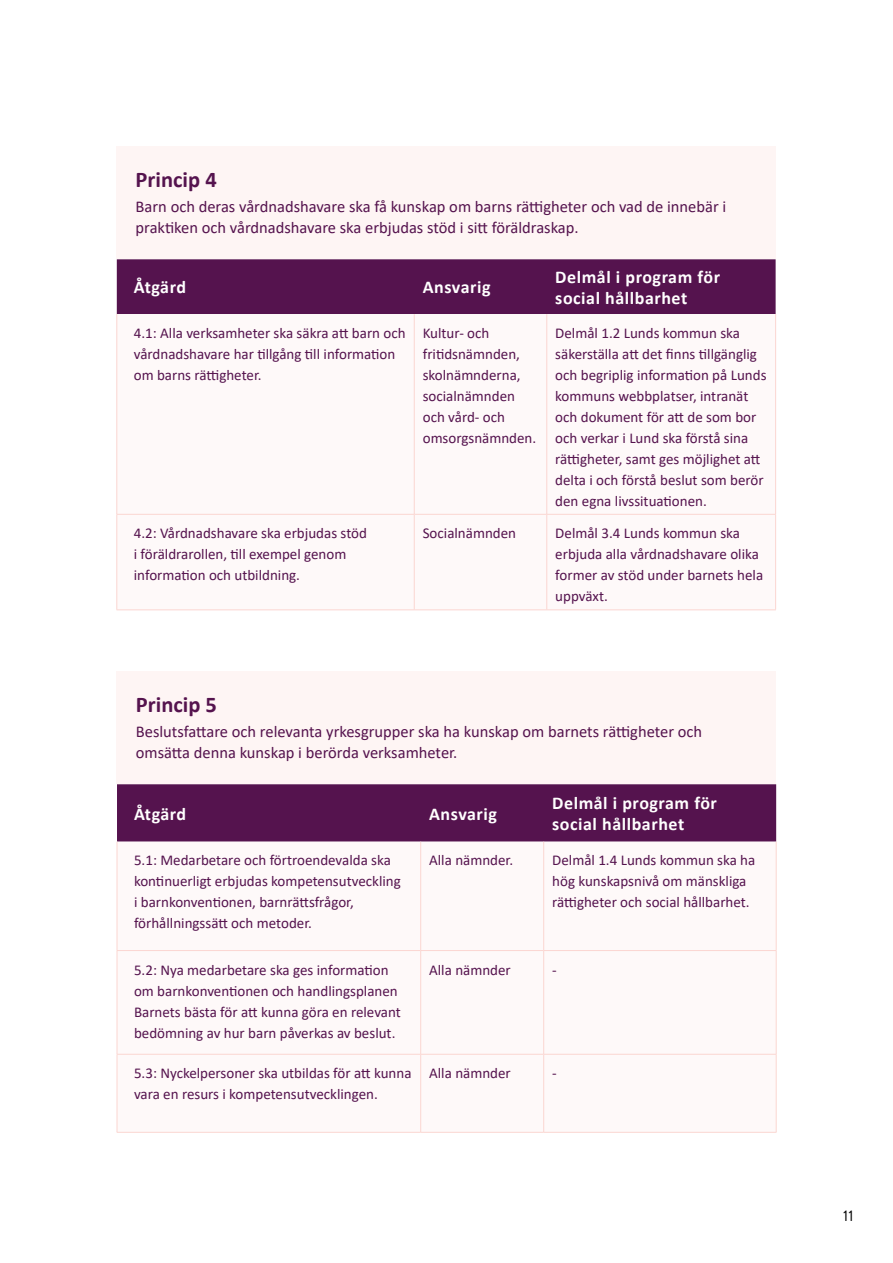
<style>
.page{position:relative;width:893px;height:1263px;background:#fff}
.page>*{position:absolute;margin:0;border:0;box-sizing:border-box;transform-origin:0 0}
.t1{font:700 22.5px "Calibri";color:#55134e}
.t2{font:700 18px/21px "Calibri";letter-spacing:.03em;color:#fff}
.t3{font:16.5px/21px "Calibri";color:#55134e}
.t4{font:15px/21px "Calibri";color:#55134e}
.t5{font:15px "Brandon Text";color:#000}
</style>
<div class="page">
<div style="left:117px;top:146px;width:659px;height:113px;background:#fef5f4"></div>
<div style="left:117px;top:259px;width:659px;height:55px;background:#55134e"></div>
<svg style="left:117px;top:314px;width:658px;height:295px"></svg>
<hr style="left:116px;top:314px;width:1px;height:200px;background:#fbd6d1">
<hr style="left:414px;top:314px;width:1px;height:200px;background:#fbd6d1">
<hr style="left:546px;top:314px;width:1px;height:200px;background:#fbd6d1">
<hr style="left:775px;top:314px;width:1px;height:200px;background:#fbd6d1">
<hr style="left:116px;top:514px;width:298px;height:1px;background:#fbd6d1">
<hr style="left:116px;top:515px;width:1px;height:94px;background:#fbd6d1">
<hr style="left:414px;top:514px;width:133px;height:1px;background:#fbd6d1">
<hr style="left:414px;top:515px;width:1px;height:94px;background:#fbd6d1">
<hr style="left:547px;top:514px;width:229px;height:1px;background:#fbd6d1">
<hr style="left:546px;top:515px;width:1px;height:94px;background:#fbd6d1">
<hr style="left:775px;top:515px;width:1px;height:94px;background:#fbd6d1">
<hr style="left:116px;top:609px;width:298px;height:1px;background:#fbd6d1">
<hr style="left:414px;top:609px;width:133px;height:1px;background:#fbd6d1">
<hr style="left:547px;top:609px;width:229px;height:1px;background:#fbd6d1">
<div style="left:117px;top:671px;width:659px;height:113px;background:#fef5f4"></div>
<div style="left:117px;top:784px;width:659px;height:58px;background:#55134e"></div>
<svg style="left:118px;top:842px;width:658px;height:290px"></svg>
<hr style="left:117px;top:842px;width:1px;height:108px;background:#fbd6d1">
<hr style="left:420px;top:842px;width:1px;height:108px;background:#fbd6d1">
<hr style="left:543px;top:842px;width:1px;height:108px;background:#fbd6d1">
<hr style="left:776px;top:842px;width:1px;height:108px;background:#fbd6d1">
<hr style="left:117px;top:950px;width:304px;height:1px;background:#fbd6d1">
<hr style="left:117px;top:951px;width:1px;height:103px;background:#fbd6d1">
<hr style="left:421px;top:950px;width:123px;height:1px;background:#fbd6d1">
<hr style="left:420px;top:951px;width:1px;height:103px;background:#fbd6d1">
<hr style="left:544px;top:950px;width:232px;height:1px;background:#fbd6d1">
<hr style="left:543px;top:951px;width:1px;height:103px;background:#fbd6d1">
<hr style="left:776px;top:951px;width:1px;height:103px;background:#fbd6d1">
<hr style="left:117px;top:1054px;width:304px;height:1px;background:#fbd6d1">
<hr style="left:117px;top:1054px;width:1px;height:78px;background:#fbd6d1">
<hr style="left:421px;top:1054px;width:123px;height:1px;background:#fbd6d1">
<hr style="left:420px;top:1054px;width:1px;height:78px;background:#fbd6d1">
<hr style="left:544px;top:1054px;width:232px;height:1px;background:#fbd6d1">
<hr style="left:543px;top:1054px;width:1px;height:78px;background:#fbd6d1">
<hr style="left:776px;top:1054px;width:1px;height:78px;background:#fbd6d1">
<hr style="left:117px;top:1132px;width:304px;height:1px;background:#fbd6d1">
<hr style="left:421px;top:1132px;width:123px;height:1px;background:#fbd6d1">
<hr style="left:544px;top:1132px;width:232px;height:1px;background:#fbd6d1">
<h1 class="t1" style="left:136px;top:164px;width:83px">Princip 4</h1>
<p class="t3" style="left:136px;top:196px;width:592px">Barn och deras vårdnadshavare ska få kunskap om barns rättigheter och vad de innebär i praktiken och vårdnadshavare ska erbjudas stöd i sitt föräldraskap.</p>
<p class="t2" style="left:134px;top:277px;width:54px">Åtgärd</p>
<p class="t2" style="left:423px;top:277px;width:69px">Ansvarig</p>
<p class="t2" style="left:555px;top:266px;width:166px">Delmål i program för social hållbarhet</p>
<p class="t4" style="left:134px;top:322px;width:273px">4.1: Alla verksamheter ska säkra att barn och vårdnadshavare har tillgång till information om barns rättigheter.</p>
<p class="t4" style="left:423px;top:322px;width:115px">Kultur- och fritidsnämnden, skolnämnderna, socialnämnden och vård- och omsorgsnämnden.</p>
<p class="t4" style="left:555px;top:322px;width:213px">Delmål 1.2 Lunds kommun ska säkerställa att det finns tillgänglig och begriplig information på Lunds kommuns webbplatser, intranät och dokument för att de som bor och verkar i Lund ska förstå sina rättigheter, samt ges möjlighet att delta i och förstå beslut som berör den egna livssituationen.</p>
<p class="t4" style="left:134px;top:522px;width:235px">4.2: Vårdnadshavare ska erbjudas stöd i föräldrarollen, till exempel genom information och utbildning.</p>
<p class="t4" style="left:423px;top:522px;width:95px">Socialnämnden</p>
<p class="t4" style="left:555px;top:522px;width:209px">Delmål 3.4 Lunds kommun ska erbjuda alla vårdnadshavare olika former av stöd under barnets hela uppväxt.</p>
<h1 class="t1" style="left:136px;top:689px;width:83px">Princip 5</h1>
<p class="t3" style="left:136px;top:721px;width:568px">Beslutsfattare och relevanta yrkesgrupper ska ha kunskap om barnets rättigheter och omsätta denna kunskap i berörda verksamheter.</p>
<p class="t2" style="left:134px;top:803px;width:54px">Åtgärd</p>
<p class="t2" style="left:429px;top:803px;width:69px">Ansvarig</p>
<p class="t2" style="left:552px;top:792px;width:166px">Delmål i program för social hållbarhet</p>
<p class="t4" style="left:134px;top:849px;width:268px">5.1: Medarbetare och förtroendevalda ska kontinuerligt erbjudas kompetensutveckling i barnkonventionen, barnrättsfrågor, förhållningssätt och metoder.</p>
<p class="t4" style="left:429px;top:849px;width:85px">Alla nämnder.</p>
<p class="t4" style="left:552px;top:849px;width:205px">Delmål 1.4 Lunds kommun ska ha hög kunskapsnivå om mänskliga rättigheter och social hållbarhet.</p>
<p class="t4" style="left:134px;top:959px;width:268px">5.2: Nya medarbetare ska ges information om barnkonventionen och handlingsplanen Barnets bästa för att kunna göra en relevant bedömning av hur barn påverkas av beslut.</p>
<p class="t4" style="left:429px;top:959px;width:83px">Alla nämnder</p>
<p class="t4" style="left:552px;top:959px;width:6px">-</p>
<p class="t4" style="left:134px;top:1062px;width:279px">5.3: Nyckelpersoner ska utbildas för att kunna vara en resurs i kompetensutvecklingen.</p>
<p class="t4" style="left:429px;top:1062px;width:83px">Alla nämnder</p>
<p class="t4" style="left:552px;top:1062px;width:6px">-</p>
<p class="t5" style="left:843px;top:1206px;width:12px">11</p>
</div>
